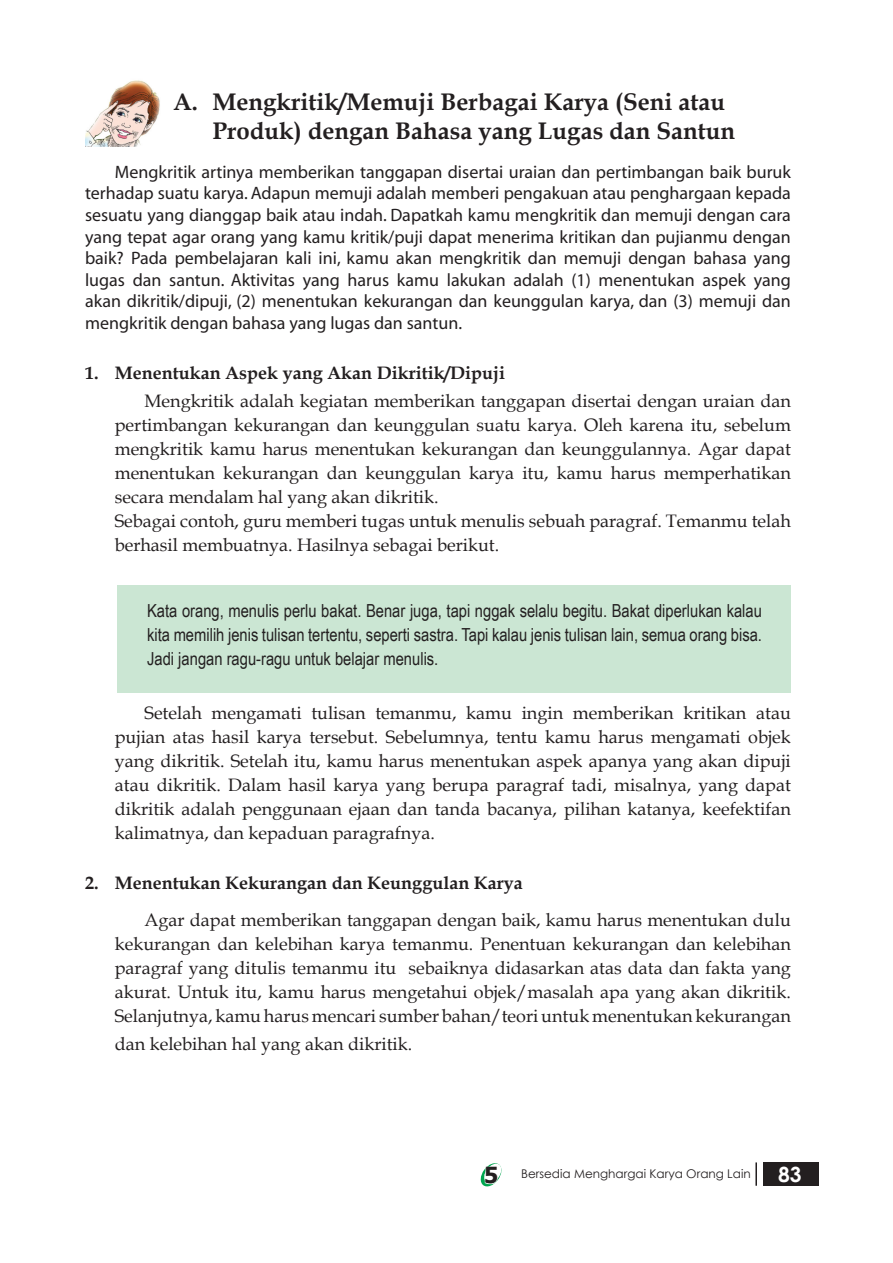
<style>
.page{position:relative;width:893px;height:1263px;background:#fff}
.page>*{position:absolute;margin:0;border:0;box-sizing:border-box;transform-origin:0 0}
.sub_bab{font:700 24px/28.8px "Book Antiqua";color:#231f20}
.t1{font:700 21px "Century Gothic";color:#fff}
.isi_2{font:18px/24px "Book Antiqua";color:#231f20;text-align:justify}
.pengantar_2{font:18px/21.6px "Myriad";color:#231f20;text-align:justify}
.rubrikasi{font:18px/24px "Arial Narrow";color:#231f20;text-align:justify}
.sub_sub_bab{font:700 18px "Book Antiqua";color:#231f20}
.t2{font:12px "Century Gothic";color:#231f20}
.s1{font-family:"Tahoma";font-weight:700;font-size:22.2px}
</style>
<div class="page">
<div style="left:763px;top:1162px;width:55px;height:24px;background:#231f20"></div>
<hr style="left:755px;top:1162px;width:2px;height:24px;background:#231f20">
<svg style="left:480px;top:1163px;width:22px;height:24px"></svg>
<img style="left:85px;top:80px;width:75px;height:66px">
<div style="left:117px;top:585px;width:674px;height:108px;background:#cbe6d3"></div>
<p class="sub_bab" style="left:213px;top:88px;width:524px;text-indent:-39px">A. Mengkritik/Memuji Berbagai Karya (Seni atau<br>Produk) dengan Bahasa yang Lugas dan Santun</p>
<p class="pengantar_2" style="left:85px;top:162px;width:707px;text-indent:30px">Mengkritik artinya memberikan tanggapan disertai uraian dan pertimbangan baik buruk terhadap suatu karya. Adapun memuji adalah memberi pengakuan atau penghargaan kepada sesuatu yang dianggap baik atau indah. Dapatkah kamu mengkritik dan memuji dengan cara yang tepat agar orang yang kamu kritik/puji dapat menerima kritikan dan pujianmu dengan baik? Pada pembelajaran kali ini, kamu akan mengkritik dan memuji dengan bahasa yang lugas dan santun. Aktivitas yang harus kamu lakukan adalah (1) menentukan aspek yang akan dikritik/dipuji, (2) menentukan kekurangan dan keunggulan karya, dan (3) memuji dan mengkritik dengan bahasa yang lugas dan santun.</p>
<p class="sub_sub_bab" style="left:85px;top:360px;width:422px">1. Menentukan Aspek yang Akan Dikritik/Dipuji</p>
<p class="isi_2" style="left:115px;top:388px;width:678px;text-indent:30px">Mengkritik adalah kegiatan memberikan tanggapan disertai dengan uraian dan pertimbangan kekurangan dan keunggulan suatu karya. Oleh karena itu, sebelum mengkritik kamu harus menentukan kekurangan dan keunggulannya. Agar dapat menentukan kekurangan dan keunggulan karya itu, kamu harus memperhatikan secara mendalam hal yang akan dikritik.</p>
<p class="isi_2" style="left:115px;top:508px;width:678px">Sebagai contoh, guru memberi tugas untuk menulis sebuah paragraf. Temanmu telah berhasil membuatnya. Hasilnya sebagai berikut.</p>
<p class="rubrikasi" style="left:147px;top:598px;width:616px">Kata orang, menulis perlu bakat. Benar juga, tapi nggak selalu begitu. Bakat diperlukan kalau kita memilih jenis tulisan tertentu, seperti sastra. Tapi kalau jenis tulisan lain, semua orang bisa.<br>Jadi jangan ragu-ragu untuk belajar menulis.</p>
<p class="isi_2" style="left:115px;top:700px;width:678px;text-indent:30px">Setelah mengamati tulisan temanmu, kamu ingin memberikan kritikan atau pujian atas hasil karya tersebut. Sebelumnya, tentu kamu harus mengamati objek yang dikritik. Setelah itu, kamu harus menentukan aspek apanya yang akan dipuji atau dikritik. Dalam hasil karya yang berupa paragraf tadi, misalnya, yang dapat dikritik adalah penggunaan ejaan dan tanda bacanya, pilihan katanya, keefektifan kalimatnya, dan kepaduan paragrafnya.</p>
<p class="sub_sub_bab" style="left:85px;top:870px;width:439px">2. Menentukan Kekurangan dan Keunggulan Karya</p>
<p class="isi_2" style="left:115px;top:907px;width:678px;text-indent:30px">Agar dapat memberikan tanggapan dengan baik, kamu harus menentukan dulu kekurangan dan kelebihan karya temanmu. Penentuan kekurangan dan kelebihan paragraf yang ditulis temanmu itu sebaiknya didasarkan atas data dan fakta yang akurat. Untuk itu, kamu harus mengetahui objek/masalah apa yang akan dikritik.<br>Selanjutnya, kamu harus mencari sumber bahan/teori untuk menentukan kekurangan</p>
<p class="isi_2" style="left:115px;top:1031px;width:299px">dan kelebihan hal yang akan dikritik.</p>
<p class="t2" style="left:484px;top:1166px;width:268px"><span class="s1">5</span> Bersedia Menghargai Karya Orang Lain</p>
<p class="t1" style="left:778px;top:1158px;width:25px">83</p>
</div>
